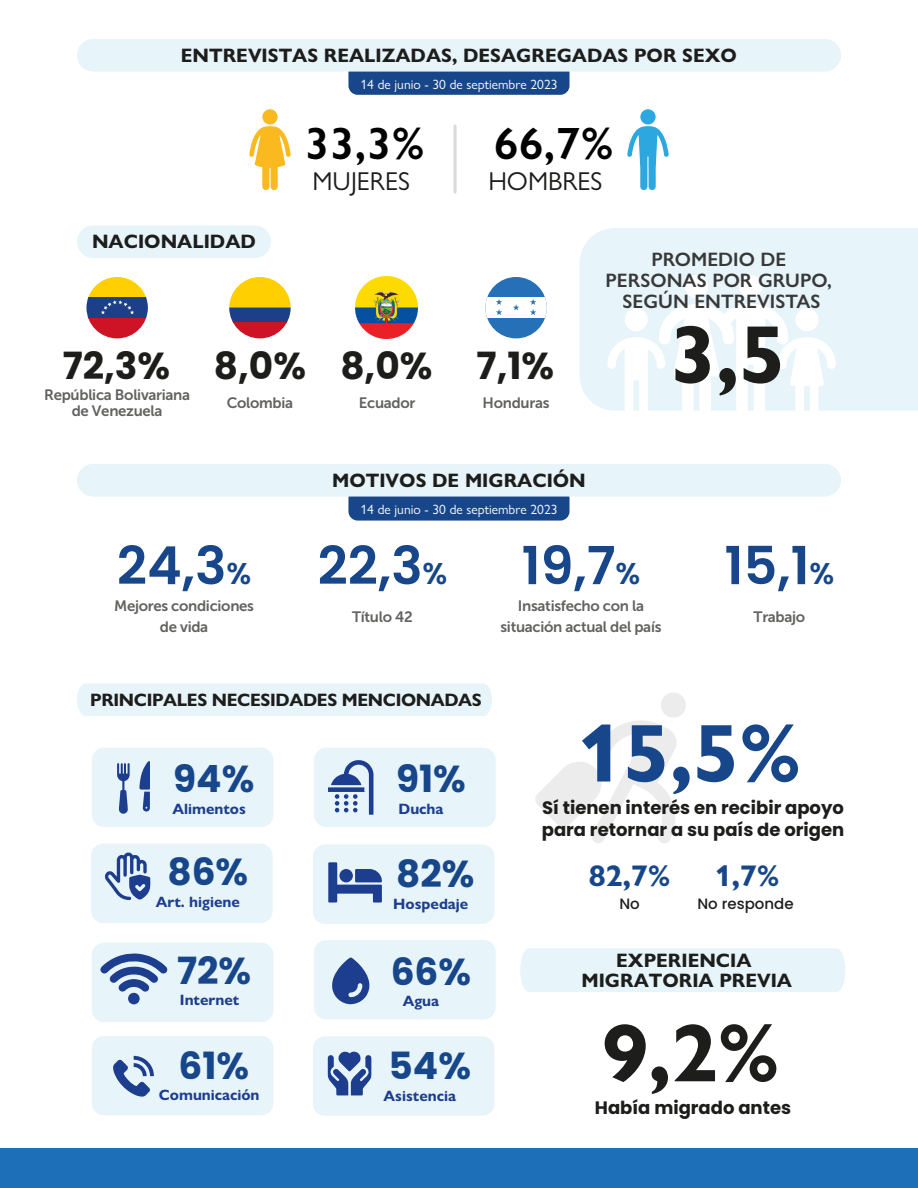
<style>
.page{position:relative;width:918px;height:1188px;background:#fff}
.page>*{position:absolute;margin:0;border:0;box-sizing:border-box;transform-origin:0 0}
.t1{font:700 82.5px "Gill Sans Nova";color:#1d1d1b}
.t2{font:700 82.5px "Gill Sans Nova";color:#17478a}
.t3{font:600 52.5px "Poppins";color:#17478a}
.t4{font:600 45.45px "Gill Sans Nova";color:#000}
.t5{font:700 37.5px "Poppins";color:#17478a}
.t6{font:700 37.5px "Poppins";color:#1d1d1b}
.t7{font:700 30px "Gill Sans Nova";color:#17478a}
.t8{font:25.95px "Gill Sans Nova";color:#1d1d1b}
.t9{font:700 19.5px/20.4px "Gill Sans Nova";color:#1d1d1b;text-align:center}
.t10{font:600 19.5px/21px "Gill Sans Nova";color:#383838;text-align:center}
.t11{font:700 18px/21.6px "Poppins";color:#1d1d1b}
.t12{font:700 18px "Gill Sans Nova";letter-spacing:-.02em;color:#1d1d1b}
.t13{font:15px/21.6px "Museo Sans 700";letter-spacing:-.02em;color:#626260;text-align:center}
.t14{font:700 15px "Gill Sans Nova";color:#1d3d8e}
.t15{font:500 15px "Poppins";color:#1d1d1b}
.t16{font:13.5px "Gill Sans Nova";color:#fff}
.s1{font-size:30px}
</style>
<div class="page">
<div style="left:348px;top:64px;width:222px;height:31px;background:#17478a;border-radius:9px"></div>
<div style="left:348px;top:489px;width:222px;height:32px;background:#17478a;border-radius:9px"></div>
<svg style="left:88px;top:277px;width:58px;height:20px"></svg>
<div style="left:86px;top:297px;width:62px;height:22px;background:#1d3e89"></div>
<svg style="left:88px;top:319px;width:58px;height:19px"></svg>
<svg style="left:101px;top:300px;width:33px;height:14px"></svg>
<div style="left:580px;top:228px;width:338px;height:183px;background:#e7f4f9"></div>
<div style="left:77px;top:225px;width:194px;height:33px;background:#e7f4f9;border-radius:16px"></div>
<svg style="left:249px;top:109px;width:42px;height:81px"></svg>
<svg style="left:627px;top:109px;width:42px;height:81px"></svg>
<hr style="left:454px;top:126px;width:3px;height:66px;background:#dadada">
<div style="left:77px;top:464px;width:764px;height:33px;background:#e7f4f9;border-radius:16px"></div>
<div style="left:77px;top:683px;width:415px;height:33px;background:#e7f4f9"></div>
<div style="left:685px;top:275px;width:23px;height:23px;background:#fff;border-radius:50%"></div>
<div style="left:739px;top:275px;width:23px;height:23px;background:#fff;border-radius:50%"></div>
<svg style="left:607px;top:304px;width:229px;height:107px"></svg>
<div style="left:625px;top:308px;width:23px;height:23px;background:#fff;border-radius:50%"></div>
<div style="left:92px;top:748px;width:181px;height:79px;background:#e7f4f9;border-radius:12px"></div>
<div style="left:520px;top:948px;width:325px;height:44px;background:#e7f4f9"></div>
<svg style="left:535px;top:693px;width:151px;height:150px"></svg>
<svg style="left:117px;top:763px;width:13px;height:51px"></svg>
<svg style="left:139px;top:761px;width:11px;height:51px"></svg>
<div style="left:314px;top:940px;width:182px;height:79px;background:#e7f4f9;border-radius:12px"></div>
<svg style="left:332px;top:957px;width:38px;height:47px"></svg>
<div style="left:92px;top:943px;width:181px;height:79px;background:#e7f4f9;border-radius:12px"></div>
<svg style="left:100px;top:953px;width:68px;height:39px"></svg>
<div style="left:128px;top:993px;width:12px;height:11px;background:#1d3d8e;border-radius:50%"></div>
<div style="left:313px;top:844px;width:182px;height:80px;background:#e7f4f9;border-radius:12px"></div>
<svg style="left:328px;top:862px;width:54px;height:41px"></svg>
<div style="left:339px;top:869px;width:14px;height:13px;background:#1d3d8e;border-radius:50%"></div>
<div style="left:91px;top:844px;width:182px;height:79px;background:#e7f4f9;border-radius:12px"></div>
<svg style="left:104px;top:852px;width:46px;height:48px"></svg>
<div style="left:313px;top:1036px;width:181px;height:80px;background:#e7f4f9;border-radius:12px"></div>
<svg style="left:328px;top:1052px;width:44px;height:44px"></svg>
<div style="left:314px;top:748px;width:182px;height:79px;background:#e7f4f9;border-radius:12px"></div>
<svg style="left:328px;top:760px;width:45px;height:55px"></svg>
<div style="left:92px;top:1036px;width:181px;height:79px;background:#e7f4f9;border-radius:12px"></div>
<svg style="left:113px;top:1056px;width:41px;height:41px"></svg>
<div style="left:485px;top:277px;width:62px;height:61px;background:#2570b6;border-radius:31px"></div>
<div style="left:485px;top:297px;width:62px;height:21px;background:#fff"></div>
<svg style="left:513px;top:304px;width:6px;height:6px"></svg>
<svg style="left:530px;top:299px;width:6px;height:16px"></svg>
<svg style="left:496px;top:299px;width:6px;height:16px"></svg>
<img style="left:356px;top:277px;width:61px;height:61px">
<div style="left:0;top:1148px;width:918px;height:40px;background:#1d70b7"></div>
<div style="left:77px;top:39px;width:764px;height:33px;background:#e7f4f9;border-radius:16px"></div>
<svg style="left:229px;top:292px;width:62px;height:31px;background:#988b4e"></svg>
<svg style="left:233px;top:323px;width:54px;height:15px"></svg>
<svg style="left:233px;top:277px;width:54px;height:15px"></svg>
<h3 class="t9" style="left:181px;top:45px;width:558px">ENTREVISTAS REALIZADAS, DESAGREGADAS POR SEXO</h3>
<p class="t16" style="left:360px;top:76px;width:199px">14 de junio - 30 de septiembre 2023</p>
<h3 class="t4" style="left:305px;top:116px;width:121px">33,3%</h3>
<h3 class="t4" style="left:494px;top:116px;width:121px">66,7%</h3>
<h3 class="t8" style="left:312px;top:165px;width:99px">MUJERES</h3>
<h3 class="t8" style="left:488px;top:165px;width:116px">HOMBRES</h3>
<h3 class="t9" style="left:92px;top:231px;width:165px">NACIONALIDAD</h3>
<h3 class="t6" style="left:63px;top:344px;width:109px">72,3%</h3>
<p class="t13" style="left:44px;top:384px;width:147px">República Bolivariana</p>
<p class="t13" style="left:72px;top:400px;width:92px">de Venezuela</p>
<h3 class="t6" style="left:214px;top:344px;width:94px">8,0%</h3>
<p class="t13" style="left:227px;top:392px;width:68px">Colombia</p>
<h3 class="t6" style="left:340px;top:344px;width:94px">8,0%</h3>
<p class="t13" style="left:359px;top:392px;width:58px">Ecuador</p>
<h3 class="t6" style="left:477px;top:344px;width:79px">7,1%</h3>
<p class="t13" style="left:483px;top:392px;width:68px">Honduras</p>
<h3 class="t10" style="left:606px;top:249px;width:228px">PROMEDIO DE<br>PERSONAS POR GRUPO,<br>SEGÚN ENTREVISTAS</h3>
<h1 class="t1" style="left:670px;top:304px;width:118px">3,5</h1>
<h2 class="t3" style="left:117px;top:535px;width:136px">24,3<span class="s1">%</span></h2>
<p class="t13" style="left:114px;top:595px;width:141px">Mejores condiciones de vida</p>
<h3 class="t9" style="left:332px;top:470px;width:255px">MOTIVOS DE MIGRACIÓN</h3>
<p class="t16" style="left:360px;top:502px;width:199px">14 de junio - 30 de septiembre 2023</p>
<h2 class="t3" style="left:318px;top:535px;width:131px">22,3<span class="s1">%</span></h2>
<p class="t13" style="left:352px;top:606px;width:62px">Título 42</p>
<h2 class="t3" style="left:522px;top:535px;width:120px">19,7<span class="s1">%</span></h2>
<h2 class="t3" style="left:724px;top:535px;width:112px">15,1<span class="s1">%</span></h2>
<p class="t13" style="left:501px;top:595px;width:163px">Insatisfecho con la situación actual del país</p>
<p class="t13" style="left:754px;top:606px;width:53px">Trabajo</p>
<p class="t12" style="left:90px;top:689px;width:393px">PRINCIPALES NECESIDADES MENCIONADAS</p>
<h3 class="t5" style="left:173px;top:757px;width:83px">94%</h3>
<p class="t14" style="left:173px;top:799px;width:75px">Alimentos</p>
<h3 class="t5" style="left:167px;top:850px;width:82px">86%</h3>
<p class="t14" style="left:156px;top:893px;width:85px">Art. higiene</p>
<h3 class="t5" style="left:177px;top:949px;width:76px">72%</h3>
<p class="t14" style="left:180px;top:991px;width:61px">Internet</p>
<h3 class="t5" style="left:178px;top:1044px;width:72px">61%</h3>
<p class="t14" style="left:159px;top:1086px;width:102px">Comunicación</p>
<h3 class="t5" style="left:396px;top:757px;width:71px">91%</h3>
<p class="t14" style="left:398px;top:799px;width:46px">Ducha</p>
<h3 class="t5" style="left:396px;top:852px;width:80px">82%</h3>
<p class="t14" style="left:393px;top:895px;width:76px">Hospedaje</p>
<h3 class="t5" style="left:391px;top:950px;width:82px">66%</h3>
<p class="t14" style="left:403px;top:992px;width:38px">Agua</p>
<h3 class="t5" style="left:389px;top:1044px;width:84px">54%</h3>
<p class="t14" style="left:384px;top:1086px;width:74px">Asistencia</p>
<h1 class="t2" style="left:577px;top:702px;width:225px">15,5%</h1>
<p class="t11" style="left:542px;top:797px;width:304px">Sí tienen interés en recibir apoyo para retornar a su país de origen</p>
<h3 class="t7" style="left:589px;top:857px;width:83px">82,7%</h3>
<h3 class="t7" style="left:715px;top:857px;width:66px">1,7%</h3>
<p class="t15" style="left:619px;top:895px;width:22px">No</p>
<p class="t15" style="left:697px;top:895px;width:98px">No responde</p>
<h3 class="t9" style="left:581px;top:950px;width:212px">EXPERIENCIA<br>MIGRATORIA PREVIA</h3>
<h1 class="t1" style="left:602px;top:1002px;width:179px">9,2%</h1>
<p class="t11" style="left:595px;top:1097px;width:198px">Había migrado antes</p>
</div>
